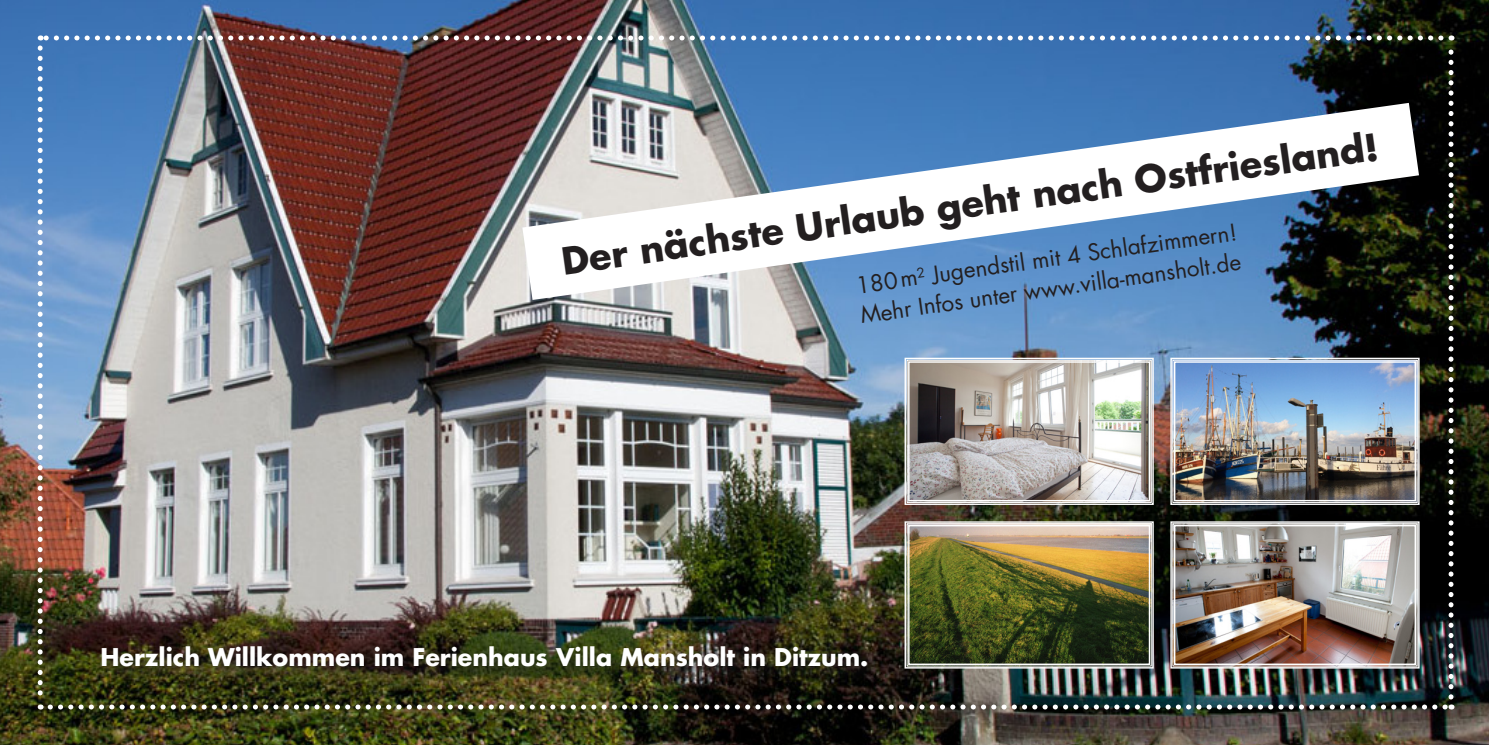
<style>
.page{position:relative;width:1489px;height:745px;background:#fff}
.page>*{position:absolute;margin:0;border:0;box-sizing:border-box;transform-origin:0 0}
.t1{font:700 36.5px "Futura";color:#231f20}
.t2{font:700 23.75px "Futura";color:#fff}
.t3{font:22.5px "Futura";color:#231f20}
</style>
<div class="page">
<img style="left:0;top:0;width:1488px;height:744px">
<svg style="left:522px;top:103px;width:896px;height:197px"></svg>
<img style="left:1169px;top:357px;width:251px;height:148px">
<div style="left:1172px;top:359px;width:245px;height:143px;border:1px solid #fff"></div>
<div style="left:1173px;top:361px;width:242px;height:140px;border:1px solid #fff"></div>
<img style="left:903px;top:357px;width:251px;height:148px">
<div style="left:906px;top:359px;width:245px;height:143px;border:1px solid #fff"></div>
<div style="left:908px;top:361px;width:242px;height:140px;border:1px solid #fff"></div>
<img style="left:1169px;top:520px;width:251px;height:148px">
<div style="left:1172px;top:523px;width:245px;height:143px;border:1px solid #fff"></div>
<div style="left:1173px;top:524px;width:242px;height:140px;border:1px solid #fff"></div>
<img style="left:903px;top:520px;width:251px;height:148px">
<div style="left:906px;top:523px;width:245px;height:143px;border:1px solid #fff"></div>
<div style="left:908px;top:524px;width:242px;height:140px;border:1px solid #fff"></div>
<div style="left:93px;top:637px;width:790px;height:47px;background:#231f20;opacity:.75"></div>
<svg style="left:38px;top:48px;width:5px;height:661px"></svg>
<img style="left:50px;top:704px;width:1401px;height:5px">
<svg style="left:1448px;top:35px;width:5px;height:661px"></svg>
<img style="left:40px;top:35px;width:1400px;height:5px">
<p class="t1" style="left:558px;top:236px;width:825px;rotate:-8deg">Der nächste Urlaub geht nach Ostfriesland!</p>
<p class="t3" style="left:854px;top:270px;width:385px;rotate:-8deg">180 m<sup>2</sup> Jugendstil mit 4 Schlafzimmern!</p>
<p class="t3" style="left:858px;top:299px;width:385px;rotate:-8deg">Mehr Infos unter www.villa-mansholt.de</p>
<p class="t2" style="left:100px;top:640px;width:769px">Herzlich Willkommen im Ferienhaus Villa Mansholt in Ditzum.</p>
</div>
